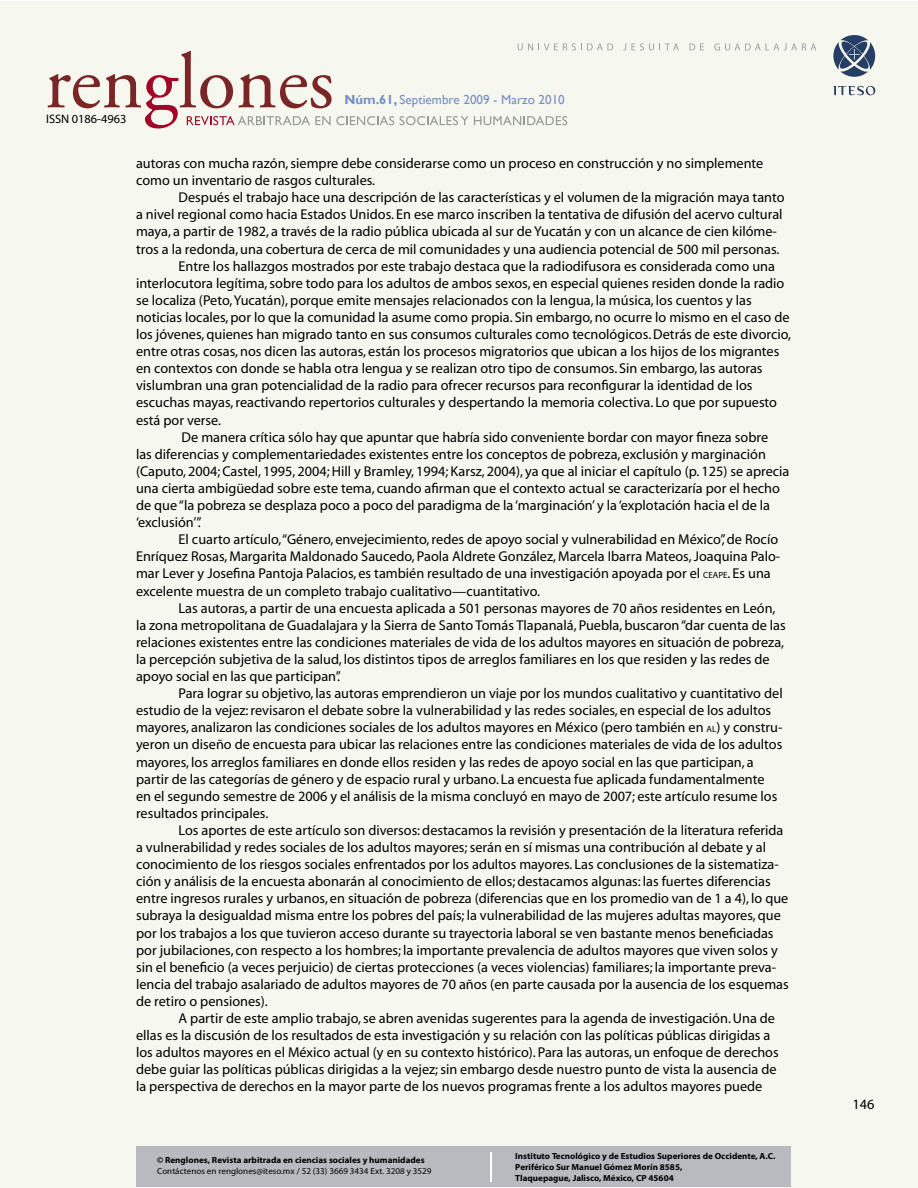
<style>
.page{position:relative;width:918px;height:1188px;background:#fff}
.page>*{position:absolute;margin:0;border:0;box-sizing:border-box;transform-origin:0 0}
.parrafo_sangria{font:14.25px/17.1px "Myriad";color:#000}
.texto_corrido{font:14.25px "Myriad";color:#000}
.t1{font:13.05px "Gill Sans";color:#758ec5}
.t2{font:12.3px "Myriad Pro";color:#000}
.t3{font:700 8.85px/10.6px "Myriad Pro";color:#000}
.t4{font:8.85px "Myriad Pro";color:#000}
.s1{font-weight:700}
.s2{font-family:"Myriad Pro"}
.s3{font-family:"Myriad Pro";font-size:9px}
</style>
<div class="page">
<div style="left:0;top:1px;width:918px;height:1187px;background:#f6f7ee"></div>
<div style="left:136px;top:1146px;width:654px;height:41px;background:#b8babf"></div>
<hr style="left:491px;top:1152px;width:1px;height:30px;background:#fff">
<svg style="left:47px;top:51px;width:347px;height:77px"></svg>
<svg style="left:400px;top:116px;width:167px;height:9px"></svg>
<svg style="left:833px;top:86px;width:42px;height:9px"></svg>
<svg style="left:840px;top:66px;width:28px;height:11px"></svg>
<svg style="left:833px;top:42px;width:12px;height:28px"></svg>
<svg style="left:864px;top:42px;width:11px;height:28px"></svg>
<svg style="left:840px;top:35px;width:29px;height:11px"></svg>
<svg style="left:839px;top:40px;width:31px;height:30px"></svg>
<svg style="left:518px;top:43px;width:95px;height:8px"></svg>
<svg style="left:623px;top:43px;width:56px;height:8px"></svg>
<svg style="left:690px;top:43px;width:14px;height:7px"></svg>
<svg style="left:714px;top:43px;width:102px;height:8px"></svg>
<p class="t2" style="left:46px;top:112px;width:82px">ISSN 0186-4963</p>
<p class="t1" style="left:344px;top:92px;width:222px"><span class="s1">Núm.61,</span> Septiembre 2009 - Marzo 2010</p>
<p class="parrafo_sangria" style="left:136px;top:155px;width:629px">autoras con mucha razón, siempre debe considerarse como un proceso en construcción y no simplemente <span class="s2">como un inventario de rasgos culturales.</span></p>
<p class="parrafo_sangria" style="left:136px;top:190px;width:650px;text-indent:43px">Después el trabajo hace una descripción de las características y el volumen de la migración maya tanto a nivel regional como hacia Estados Unidos. En ese marco inscriben la tentativa de difusión del acervo cultural maya, a partir de 1982, a través de la radio pública ubicada al sur de Yucatán y con un alcance de cien kilóme&shy;tros a la redonda, una cobertura de cerca de mil comunidades y una audiencia potencial de 500 mil personas.</p>
<p class="parrafo_sangria" style="left:136px;top:258px;width:657px;text-indent:43px">Entre los hallazgos mostrados por este trabajo destaca que la radiodifusora es considerada como una interlocutora legítima, sobre todo para los adultos de ambos sexos, en especial quienes residen donde la radio se localiza (Peto, Yucatán), porque emite mensajes relacionados con la lengua, la música, los cuentos y las noticias locales, por lo que la comunidad la asume como propia. Sin embargo, no ocurre lo mismo en el caso de los jóvenes, quienes han migrado tanto en sus consumos culturales como tecnológicos. Detrás de este divorcio, entre otras cosas, nos dicen las autoras, están los procesos migratorios que ubican a los hijos de los migrantes en contextos con donde se habla otra lengua y se realizan otro tipo de consumos. Sin embargo, las autoras vislumbran una gran potencialidad de la radio para ofrecer recursos para reconfigurar la identidad de los escuchas mayas, reactivando repertorios culturales y despertando la memoria colectiva. Lo que por supuesto está por verse.</p>
<p class="parrafo_sangria" style="left:136px;top:429px;width:655px;text-indent:46px">De manera crítica sólo hay que apuntar que habría sido conveniente bordar con mayor fineza sobre<br>las diferencias y complementariedades existentes entre los conceptos de pobreza, exclusión y marginación (Caputo, 2004; Castel, 1995, 2004; Hill y Bramley, 1994; Karsz, 2004), ya que al iniciar el capítulo (p. 125) se aprecia una cierta ambigüedad sobre este tema, cuando afirman que el contexto actual se caracterizaría por el hecho de que “la pobreza se desplaza poco a poco del paradigma de la ‘marginación’ y la ‘explotación hacia el de la ‘exclusión’”.</p>
<p class="parrafo_sangria" style="left:136px;top:532px;width:646px;text-indent:43px">El cuarto artículo, “Género, envejecimiento, redes de apoyo social y vulnerabilidad en México”, de Rocío Enríquez Rosas, Margarita Maldonado Saucedo, Paola Aldrete González, Marcela Ibarra Mateos, Joaquina Palo&shy;mar Lever y Josefina Pantoja Palacios, es también resultado de una investigación apoyada por el <span class="s3">CEAPE</span>. Es una excelente muestra de un completo trabajo cualitativo—cuantitativo.</p>
<p class="parrafo_sangria" style="left:136px;top:600px;width:651px;text-indent:43px">Las autoras, a partir de una encuesta aplicada a 501 personas mayores de 70 años residentes en León, la zona metropolitana de Guadalajara y la Sierra de Santo Tomás Tlapanalá, Puebla, buscaron “dar cuenta de las relaciones existentes entre las condiciones materiales de vida de los adultos mayores en situación de pobreza, la percepción subjetiva de la salud, los distintos tipos de arreglos familiares en los que residen y las redes de apoyo social en las que participan”.</p>
<p class="parrafo_sangria" style="left:136px;top:685px;width:648px;text-indent:43px">Para lograr su objetivo, las autoras emprendieron un viaje por los mundos cualitativo y cuantitativo del estudio de la vejez: revisaron el debate sobre la vulnerabilidad y las redes sociales, en especial de los adultos mayores, analizaron las condiciones sociales de los adultos mayores en México (pero también en <span class="s3">AL</span>) y constru&shy;yeron un diseño de encuesta para ubicar las relaciones entre las condiciones materiales de vida de los adultos mayores, los arreglos familiares en donde ellos residen y las redes de apoyo social en las que participan, a partir de las categorías de género y de espacio rural y urbano. La encuesta fue aplicada fundamentalmente en el segundo semestre de 2006 y el análisis de la misma concluyó en mayo de 2007; este artículo resume los resultados principales.</p>
<p class="parrafo_sangria" style="left:136px;top:822px;width:654px;text-indent:43px">Los aportes de este artículo son diversos: destacamos la revisión y presentación de la literatura referida a vulnerabilidad y redes sociales de los adultos mayores; serán en sí mismas una contribución al debate y al conocimiento de los riesgos sociales enfrentados por los adultos mayores. Las conclusiones de la sistematiza&shy;ción y análisis de la encuesta abonarán al conocimiento de ellos; destacamos algunas: las fuertes diferencias entre ingresos rurales y urbanos, en situación de pobreza (diferencias que en los promedio van de 1 a 4), lo que subraya la desigualdad misma entre los pobres del país; la vulnerabilidad de las mujeres adultas mayores, que por los trabajos a los que tuvieron acceso durante su trayectoria laboral se ven bastante menos beneficiadas por jubilaciones, con respecto a los hombres; la importante prevalencia de adultos mayores que viven solos y sin el beneficio (a veces perjuicio) de ciertas protecciones (a veces violencias) familiares; la importante preva&shy;lencia del trabajo asalariado de adultos mayores de 70 años (en parte causada por la ausencia de los esquemas de retiro o pensiones).</p>
<p class="parrafo_sangria" style="left:136px;top:1010px;width:644px;text-indent:43px">A partir de este amplio trabajo, se abren avenidas sugerentes para la agenda de investigación. Una de ellas es la discusión de los resultados de esta investigación y su relación con las políticas públicas dirigidas a los adultos mayores en el México actual (y en su contexto histórico). Para las autoras, un enfoque de derechos debe guiar las políticas públicas dirigidas a la vejez; sin embargo desde nuestro punto de vista la ausencia de la perspectiva de derechos en la mayor parte de los nuevos programas frente a los adultos mayores puede</p>
<p class="t3" style="left:157px;top:1155px;width:269px">© Renglones, Revista arbitrada en ciencias sociales y humanidades</p>
<p class="t4" style="left:157px;top:1166px;width:276px">Contáctenos en renglones@iteso.mx / 52 (33) 3669 3434 Ext. 3208 y 3529</p>
<p class="t3" style="left:515px;top:1151px;width:262px">Instituto Tecnológico y de Estudios Superiores de Occidente, A.C.<br>Periférico Sur Manuel Gómez Morín 8585,<br>Tlaquepague, Jalisco, México, CP 45604</p>
<p class="texto_corrido" style="left:853px;top:1097px;width:23px">146</p>
</div>
